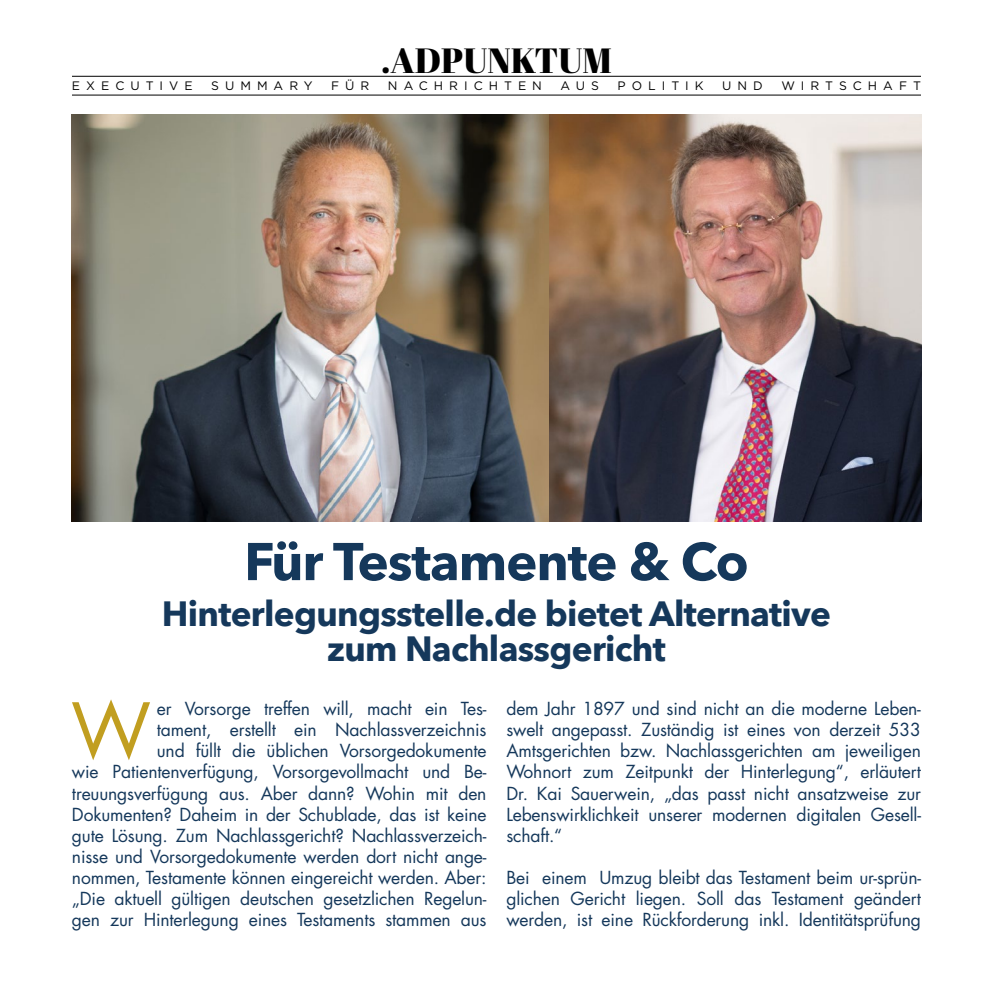
<style>
.page{position:relative;width:993px;height:993px;background:#fff}
.page>*{position:absolute;margin:0;border:0;box-sizing:border-box;transform-origin:0 0}
.t1{font:73.15px "Futura";color:#c19e20}
.t2{font:700 52.5px "Avenir Next";letter-spacing:-.02em;color:#15385b}
.t3{font:700 35px/35px "Avenir Next";letter-spacing:-.02em;color:#15385b;text-align:center}
.t4{font:35px "Abril Fatface";color:#000}
.t5{font:17.5px/21px "Futura";letter-spacing:-.01em;color:#15385b;text-align:justify}
.t6{font:12.25px "Gotham";letter-spacing:.49em;color:#000}
</style>
<div class="page">
<hr style="left:72px;top:76px;width:848px;height:1px;background:#000">
<hr style="left:72px;top:95px;width:848px;height:1px;background:#000">
<img style="left:548px;top:114px;width:372px;height:407px">
<img style="left:72px;top:114px;width:476px;height:407px">
<h3 class="t4" style="left:381px;top:36px;width:232px">.ADPUNKTUM</h3>
<p class="t6" style="left:72px;top:79px;width:122px">EXECUTIVE</p>
<p class="t6" style="left:211px;top:79px;width:103px">SUMMARY</p>
<p class="t6" style="left:331px;top:79px;width:40px">FÜR</p>
<p class="t6" style="left:388px;top:79px;width:155px">NACHRICHTEN</p>
<p class="t6" style="left:560px;top:79px;width:40px">AUS</p>
<p class="t6" style="left:617px;top:79px;width:88px">POLITIK</p>
<p class="t6" style="left:722px;top:79px;width:42px">UND</p>
<p class="t6" style="left:781px;top:79px;width:141px">WIRTSCHAFT</p>
<h2 class="t2" style="left:244px;top:516px;width:506px">Für Testamente &amp; Co</h2>
<h3 class="t3" style="left:162px;top:596px;width:670px">Hinterlegungsstelle.de bietet Alternative zum Nachlassgericht</h3>
<h1 class="t1" style="left:71px;top:680px;width:81px">W</h1>
<p class="t5" style="left:72px;top:698px;width:416px;text-align:right">er Vorsorge treffen will, macht ein Tes-<br>tament, erstellt ein Nachlassverzeichnis<br>und füllt die üblichen Vorsorgedokumente<br>wie Patientenverfügung, Vorsorgevollmacht und Be&shy;treuungsverfügung aus. Aber dann? Wohin mit den Dokumenten? Daheim in der Schublade, das ist keine gute Lösung. Zum Nachlassgericht? Nachlassverzeich&shy;nisse und Vorsorgedokumente werden dort nicht ange&shy;nommen, Testamente können eingereicht werden. Aber: „Die aktuell gültigen deutschen gesetzlichen Regelun&shy;gen zur Hinterlegung eines Testaments stammen aus</p>
<p class="t5" style="left:506px;top:698px;width:416px">dem Jahr 1897 und sind nicht an die moderne Leben&shy;swelt angepasst. Zuständig ist eines von derzeit 533<br>Amtsgerichten bzw. Nachlassgerichten am jeweiligen Wohnort zum Zeitpunkt der Hinterlegung“, erläutert Dr. Kai Sauerwein, „das passt nicht ansatzweise zur Lebenswirklichkeit unserer modernen digitalen Gesell&shy;schaft.“</p>
<p class="t5" style="left:506px;top:866px;width:416px">Bei einem Umzug bleibt das Testament beim ur-sprün&shy;glichen Gericht liegen. Soll das Testament geändert werden, ist eine Rückforderung inkl. Identitätsprüfung</p>
</div>
